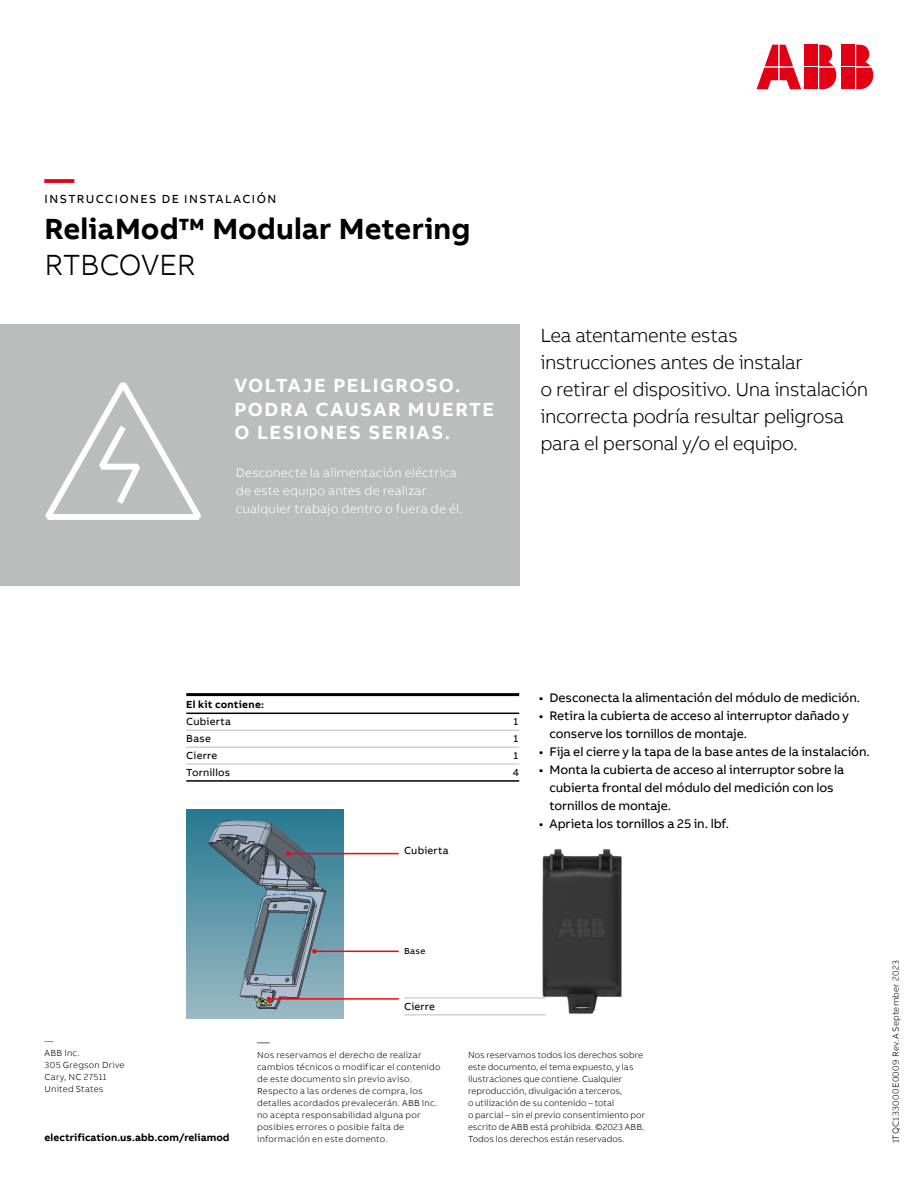
<style>
.page{position:relative;width:918px;height:1188px;background:#fff}
.page>*{position:absolute;margin:0;border:0;box-sizing:border-box;transform-origin:0 0}
.Category_M_8pt_9_6pt{font:700 30px "AB Bvoice";letter-spacing:.005em;color:#000}
.Category_M_8pt_9_6pt-2{font:300 30px "AB Bvoice";letter-spacing:-.01em;color:#000}
.Headline_M_20pt_24pt{font:700 30px "AB Bvoice";color:#e30015}
.Lead_13pt_18pt{font:300 19.5px/27px "AB Bvoice";letter-spacing:-.025em;color:#000}
.Category_M_8pt_9_6pt-3{font:700 19.5px/23.4px "AB Bvoice";letter-spacing:.08em;color:#fff}
.t1{font:12.75px/18px "AB Bvoice";letter-spacing:-.005em;color:#000}
.Lead_13pt_18pt-2{font:300 12.75px/18px "AB Bvoice";letter-spacing:.015em;color:#fff}
.Contact_8_5pt_12pt{font:300 12.75px "AB Bvoice";color:#000}
.Category_M_8pt_9_6pt-4{font:12px "AB Bvoice";letter-spacing:.12em;color:#000}
.Table_Content_Left_7pt_9pt{font:10.5px "AB Bvoice";letter-spacing:.02em;color:#000}
.Contact_8_5pt_12pt-2{font:700 10.5px "AB Bvoice";letter-spacing:.005em;color:#000}
.Table_Title_Left_7pt_9pt{font:700 10.5px "AB Bvoice";letter-spacing:.025em;color:#000}
.Table_Content_Right_7pt_9pt{font:10.5px "AB Bvoice";color:#000}
.Additional_Information_6pt_8pt{font:300 9px/12px "AB Bvoice";letter-spacing:.015em;color:#000}
.Additional_Information_6pt_8pt-2{font:300 9px "AB Bvoice";letter-spacing:.035em;color:#000}
.Caption_6pt_8pt{font:9px "AB Bvoice";color:#000}
</style>
<div class="page">
<hr style="left:186px;top:780px;width:142px;height:2px;background:#000">
<hr style="left:328px;top:780px;width:191px;height:2px;background:#000">
<hr style="left:186px;top:747px;width:142px;height:1px;background:#bbbcbc">
<hr style="left:328px;top:747px;width:191px;height:1px;background:#bbbcbc">
<hr style="left:186px;top:764px;width:142px;height:1px;background:#bbbcbc">
<hr style="left:328px;top:764px;width:191px;height:1px;background:#bbbcbc">
<hr style="left:186px;top:693px;width:142px;height:3px;background:#000">
<hr style="left:328px;top:693px;width:191px;height:3px;background:#000">
<hr style="left:186px;top:713px;width:142px;height:1px;background:#000">
<hr style="left:328px;top:713px;width:191px;height:1px;background:#000">
<hr style="left:186px;top:730px;width:142px;height:1px;background:#bbbcbc">
<hr style="left:328px;top:730px;width:191px;height:1px;background:#bbbcbc">
<img style="left:186px;top:810px;width:157px;height:208px">
<div style="left:0;top:324px;width:519px;height:261px;background:#bbbcbc"></div>
<svg style="left:45px;top:382px;width:156px;height:138px"></svg>
<div style="left:842px;top:45px;width:13px;height:21px;background:#e30015"></div>
<div style="left:842px;top:68px;width:13px;height:21px;background:#e30015"></div>
<svg style="left:856px;top:45px;width:17px;height:44px"></svg>
<svg style="left:757px;top:45px;width:44px;height:44px"></svg>
<div style="left:805px;top:45px;width:13px;height:21px;background:#e30015"></div>
<div style="left:805px;top:68px;width:13px;height:21px;background:#e30015"></div>
<svg style="left:819px;top:45px;width:17px;height:44px"></svg>
<hr style="left:288px;top:853px;width:111px;height:1px;background:#ff000f">
<svg style="left:286px;top:851px;width:4px;height:5px"></svg>
<hr style="left:269px;top:998px;width:130px;height:2px;background:#ff000f">
<svg style="left:267px;top:997px;width:4px;height:4px"></svg>
<hr style="left:314px;top:951px;width:85px;height:1px;background:#ff000f">
<svg style="left:312px;top:949px;width:5px;height:5px"></svg>
<hr style="left:404px;top:998px;width:142px;height:1px;background:#bbbcbc">
<hr style="left:404px;top:1014px;width:142px;height:1px;background:#bbbcbc">
<img style="left:540px;top:848px;width:82px;height:168px">
<p class="Headline_M_20pt_24pt" style="left:45px;top:159px;width:31px">—</p>
<p class="Category_M_8pt_9_6pt-4" style="left:45px;top:192px;width:233px">INSTRUCCIONES DE INSTALACIÓN</p>
<p class="Category_M_8pt_9_6pt" style="left:45px;top:210px;width:427px">ReliaMod™ Modular Metering</p>
<p class="Category_M_8pt_9_6pt-2" style="left:45px;top:247px;width:152px">RTBCOVER</p>
<p class="Category_M_8pt_9_6pt-3" style="left:234px;top:374px;width:228px">VOLTAJE PELIGROSO.</p>
<p class="Category_M_8pt_9_6pt-3" style="left:234px;top:398px;width:261px">PODRA CAUSAR MUERTE<br>O LESIONES SERIAS.</p>
<p class="Lead_13pt_18pt-2" style="left:236px;top:463px;width:228px">Desconecte la alimentación eléctrica de este equipo antes de realizar cualquier trabajo dentro o fuera de él.</p>
<p class="Lead_13pt_18pt" style="left:540px;top:322px;width:199px">Lea atentamente estas</p>
<p class="Lead_13pt_18pt" style="left:540px;top:349px;width:329px">instrucciones antes de instalar<br>o retirar el dispositivo. Una instalación incorrecta podría resultar peligrosa para el personal y/o el equipo.</p>
<p class="Table_Title_Left_7pt_9pt" style="left:186px;top:698px;width:79px">El kit contiene:</p>
<p class="Table_Content_Left_7pt_9pt" style="left:186px;top:715px;width:46px">Cubierta</p>
<p class="Table_Content_Right_7pt_9pt" style="left:513px;top:715px;width:8px">1</p>
<p class="Table_Content_Left_7pt_9pt" style="left:186px;top:732px;width:26px">Base</p>
<p class="Table_Content_Right_7pt_9pt" style="left:513px;top:732px;width:8px">1</p>
<p class="Table_Content_Left_7pt_9pt" style="left:186px;top:749px;width:32px">Cierre</p>
<p class="Table_Content_Right_7pt_9pt" style="left:513px;top:749px;width:8px">1</p>
<p class="Table_Content_Left_7pt_9pt" style="left:186px;top:766px;width:45px">Tornillos</p>
<p class="Table_Content_Right_7pt_9pt" style="left:513px;top:766px;width:8px">4</p>
<p class="Table_Content_Left_7pt_9pt" style="left:404px;top:844px;width:46px">Cubierta</p>
<p class="t1" style="left:539px;top:688px;width:323px">• Desconecta la alimentación del módulo de medición.</p>
<p class="t1" style="left:549px;top:706px;width:301px;text-indent:-11px">• Retira la cubierta de acceso al interruptor dañado y conserve los tornillos de montaje.</p>
<p class="t1" style="left:539px;top:742px;width:333px">• Fija el cierre y la tapa de la base antes de la instalación.</p>
<p class="t1" style="left:549px;top:760px;width:296px;text-indent:-11px">• Monta la cubierta de acceso al interruptor sobre la cubierta frontal del módulo del medición con los tornillos de montaje.</p>
<p class="t1" style="left:539px;top:814px;width:192px">• Aprieta los tornillos a 25 in. lbf.</p>
<p class="Caption_6pt_8pt" style="left:404px;top:946px;width:23px">Base</p>
<p class="Table_Content_Left_7pt_9pt" style="left:404px;top:1000px;width:32px">Cierre</p>
<p class="Additional_Information_6pt_8pt" style="left:45px;top:1035px;width:10px">—</p>
<p class="Additional_Information_6pt_8pt" style="left:45px;top:1047px;width:37px">ABB Inc.</p>
<p class="Additional_Information_6pt_8pt" style="left:45px;top:1059px;width:81px">305 Gregson Drive</p>
<p class="Additional_Information_6pt_8pt-2" style="left:45px;top:1072px;width:64px">Cary, NC 27511</p>
<p class="Additional_Information_6pt_8pt" style="left:45px;top:1083px;width:60px">United States</p>
<p class="Contact_8_5pt_12pt" style="left:257px;top:1034px;width:14px">—</p>
<p class="Additional_Information_6pt_8pt" style="left:257px;top:1049px;width:185px">Nos reservamos el derecho de realizar cambios técnicos o modificar el contenido de este documento sin previo aviso.<br>Respecto a las ordenes de compra, los detalles acordados prevalecerán. ABB Inc. no acepta responsabilidad alguna por posibles errores o posible falta de información en este domento.</p>
<p class="Additional_Information_6pt_8pt" style="left:468px;top:1049px;width:179px">Nos reservamos todos los derechos sobre este documento, el tema expuesto, y las ilustraciones que contiene. Cualquier reproducción, divulgación a terceros,<br>o utilización de su contenido – total<br>o parcial – sin el previo consentimiento por escrito de ABB está prohibida. ©2023 ABB.</p>
<p class="Contact_8_5pt_12pt-2" style="left:45px;top:1131px;width:186px">electrification.us.abb.com/reliamod</p>
<p class="Additional_Information_6pt_8pt" style="left:468px;top:1133px;width:158px">Todos los derechos están reservados.</p>
<p class="Additional_Information_6pt_8pt" style="left:890px;top:1143px;width:185px;rotate:-90deg">1TQC133000E0009 Rev.A September 2023</p>
</div>
